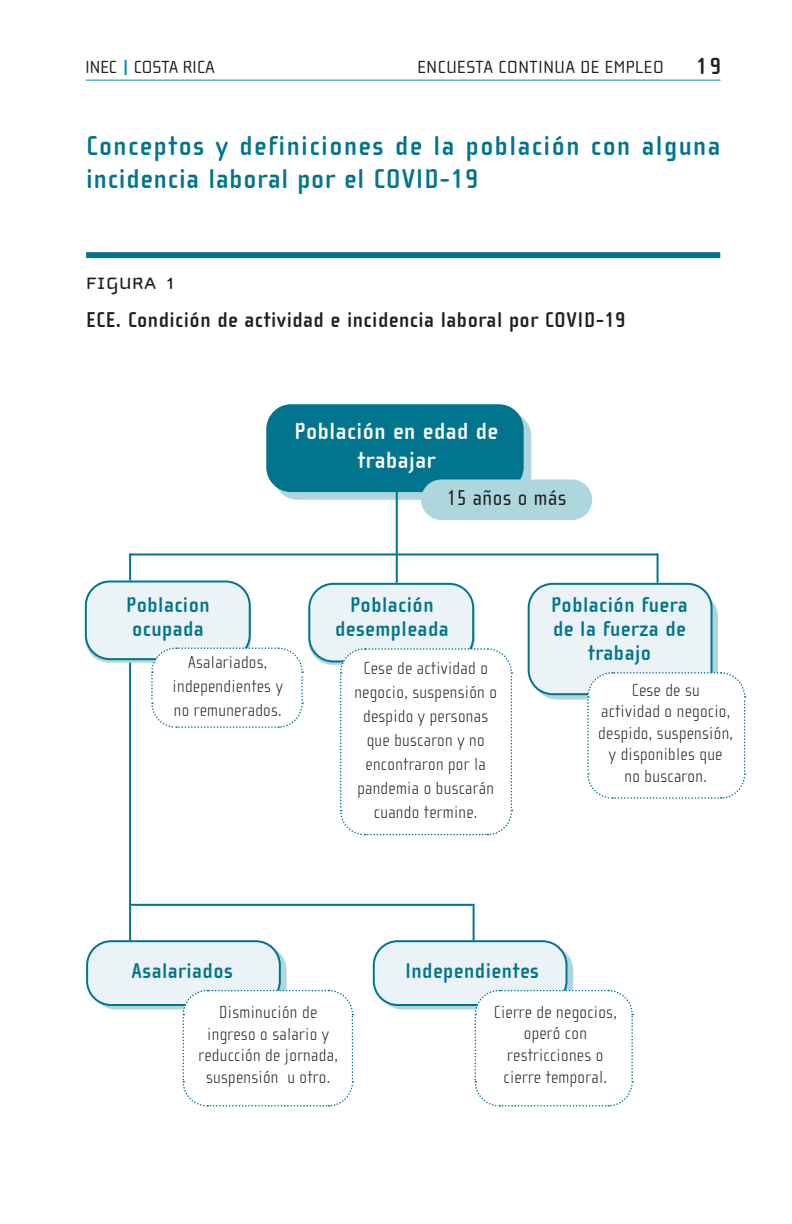
<style>
.page{position:relative;width:792px;height:1224px;background:#fff}
.page>*{position:absolute;margin:0;border:0;box-sizing:border-box;transform-origin:0 0}
._2_Segundo__Nivel{font:700 28px/33.6px "Cholla Sans";letter-spacing:.055em;color:#00758d}
.Cuerpo_del_documento{font:700 24px/28.8px "Cholla Sans";letter-spacing:.02em;color:#fff;text-align:center}
.Cuerpo{font:24px "Cholla Unicase";letter-spacing:.025em;color:#231f20}
.t1{font:700 24px "Cholla Sans";color:#231f20}
.Cuerpo_del_documento-2{font:700 22px/24px "Cholla Sans";letter-spacing:.02em;color:#00758d;text-align:center}
.Cuerpo-2{font:700 22px "Cholla Sans";letter-spacing:.02em;color:#231f20}
.Cuerpo_del_documento-3{font:22px "Cholla Sans";letter-spacing:.02em;color:#231f20}
.Cuerpo_del_documento-4{font:100 18px/24px "Cholla Sans";letter-spacing:.02em;color:#231f20;text-align:center}
.t2{font:18px "Cholla Wide";letter-spacing:.03em;color:#231f20}
.t3{font:18px "Cholla Wide";color:#231f20}
</style>
<div class="page">
<hr style="left:86px;top:80px;width:635px;height:1px;background:#008da8">
<svg style="left:125px;top:60px;width:2px;height:15px"></svg>
<div style="left:533px;top:593px;width:185px;height:107px;background:#add6dd;border-radius:24px"></div>
<div style="left:529px;top:584px;width:183px;height:110px;background:#ebf3f6;border-radius:24px"></div>
<div style="left:528px;top:583px;width:185px;height:112px;border:2px solid #00758d;border-radius:24px"></div>
<div style="left:309px;top:584px;width:164px;height:77px;background:#ebf3f6;border-radius:24px"></div>
<div style="left:308px;top:583px;width:166px;height:79px;border:2px solid #00758d;border-radius:24px"></div>
<div style="left:86px;top:582px;width:164px;height:77px;background:#ebf3f6;border-radius:24px"></div>
<div style="left:85px;top:581px;width:166px;height:79px;border:2px solid #00758d;border-radius:24px"></div>
<svg style="left:339px;top:647px;width:174px;height:189px"></svg>
<svg style="left:586px;top:671px;width:160px;height:128px"></svg>
<div style="left:274px;top:412px;width:257px;height:88px;background:#add6dd;border-radius:24px"></div>
<div style="left:267px;top:405px;width:256px;height:86px;background:#00758d;border-radius:24px"></div>
<div style="left:266px;top:404px;width:258px;height:88px;border:2px solid #00758d;border-radius:24px"></div>
<div style="left:92px;top:946px;width:195px;height:64px;background:#add6dd;border-radius:24px"></div>
<div style="left:87px;top:941px;width:193px;height:64px;background:#ebf3f6;border-radius:24px"></div>
<div style="left:86px;top:940px;width:195px;height:66px;border:2px solid #00758d;border-radius:24px"></div>
<div style="left:378px;top:946px;width:195px;height:64px;background:#add6dd;border-radius:24px"></div>
<div style="left:374px;top:941px;width:193px;height:64px;background:#ebf3f6;border-radius:24px"></div>
<div style="left:373px;top:940px;width:195px;height:66px;border:2px solid #00758d;border-radius:24px"></div>
<div style="left:86px;top:252px;width:634px;height:6px;background:#00758d"></div>
<hr style="left:396px;top:490px;width:2px;height:93px;background:#00758d">
<hr style="left:129px;top:663px;width:2px;height:279px;background:#00758d">
<hr style="left:130px;top:553px;width:528px;height:2px;background:#00758d">
<hr style="left:130px;top:904px;width:345px;height:2px;background:#00758d">
<hr style="left:129px;top:553px;width:2px;height:28px;background:#00758d">
<hr style="left:657px;top:553px;width:2px;height:30px;background:#00758d">
<hr style="left:473px;top:906px;width:2px;height:35px;background:#00758d">
<svg style="left:150px;top:647px;width:154px;height:81px"></svg>
<svg style="left:182px;top:989px;width:172px;height:118px"></svg>
<svg style="left:474px;top:989px;width:160px;height:118px"></svg>
<div style="left:421px;top:480px;width:171px;height:40px;background:#add6dd;border-radius:20px"></div>
<p class="t3" style="left:85px;top:58px;width:131px">INEC COSTA RICA</p>
<p class="t2" style="left:418px;top:58px;width:248px">ENCUESTA CONTINUA DE EMPLEO</p>
<h2 class="t1" style="left:696px;top:52px;width:27px">19</h2>
<p class="_2_Segundo__Nivel" style="left:86px;top:129px;width:636px">Conceptos y definiciones de la población con alguna incidencia laboral por el COVID-19</p>
<p class="Cuerpo" style="left:86px;top:271px;width:92px">FIGURA 1</p>
<p class="Cuerpo-2" style="left:86px;top:308px;width:541px">ECE. Condición de actividad e incidencia laboral por COVID-19</p>
<p class="Cuerpo_del_documento" style="left:295px;top:417px;width:205px">Población en edad de trabajar</p>
<p class="Cuerpo_del_documento-2" style="left:126px;top:593px;width:85px;text-align:left">Poblacion ocupada</p>
<p class="Cuerpo_del_documento-4" style="left:173px;top:650px;width:112px">Asalariados, independientes y</p>
<p class="Cuerpo_del_documento-4" style="left:174px;top:698px;width:109px">no remunerados.</p>
<p class="Cuerpo_del_documento-3" style="left:447px;top:486px;width:121px">15 años o más</p>
<p class="Cuerpo_del_documento-2" style="left:335px;top:593px;width:115px">Población desempleada</p>
<p class="Cuerpo_del_documento-4" style="left:363px;top:656px;width:126px">Cese de actividad o</p>
<p class="Cuerpo_del_documento-4" style="left:354px;top:680px;width:144px">negocio, suspensión o despido y personas</p>
<p class="Cuerpo_del_documento-4" style="left:357px;top:728px;width:138px">que buscaron y no encontraron por la pandemia o buscarán cuando termine.</p>
<p class="Cuerpo_del_documento-2" style="left:551px;top:593px;width:138px">Población fuera de la fuerza de trabajo</p>
<p class="Cuerpo_del_documento-4" style="left:632px;top:678px;width:70px">Cese de su</p>
<p class="Cuerpo_del_documento-4" style="left:601px;top:699px;width:131px">actividad o negocio,</p>
<p class="Cuerpo_del_documento-4" style="left:598px;top:721px;width:136px">despido, suspensión,</p>
<p class="Cuerpo_del_documento-4" style="left:609px;top:743px;width:115px">y disponibles que</p>
<p class="Cuerpo_del_documento-4" style="left:625px;top:764px;width:84px">no buscaron.</p>
<p class="Cuerpo_del_documento-2" style="left:132px;top:959px;width:103px">Asalariados</p>
<p class="Cuerpo_del_documento-4" style="left:219px;top:1001px;width:99px">Disminución de</p>
<p class="Cuerpo_del_documento-4" style="left:199px;top:1023px;width:141px;line-height:21.6px">ingreso o salario y reducción de jornada, suspensión u otro.</p>
<p class="Cuerpo_del_documento-2" style="left:405px;top:959px;width:136px">Independientes</p>
<p class="Cuerpo_del_documento-4" style="left:494px;top:1000px;width:125px">Cierre de negocios,</p>
<p class="Cuerpo_del_documento-4" style="left:524px;top:1022px;width:65px">operó con</p>
<p class="Cuerpo_del_documento-4" style="left:507px;top:1043px;width:98px">restricciones o</p>
<p class="Cuerpo_del_documento-4" style="left:504px;top:1065px;width:105px">cierre temporal.</p>
</div>
